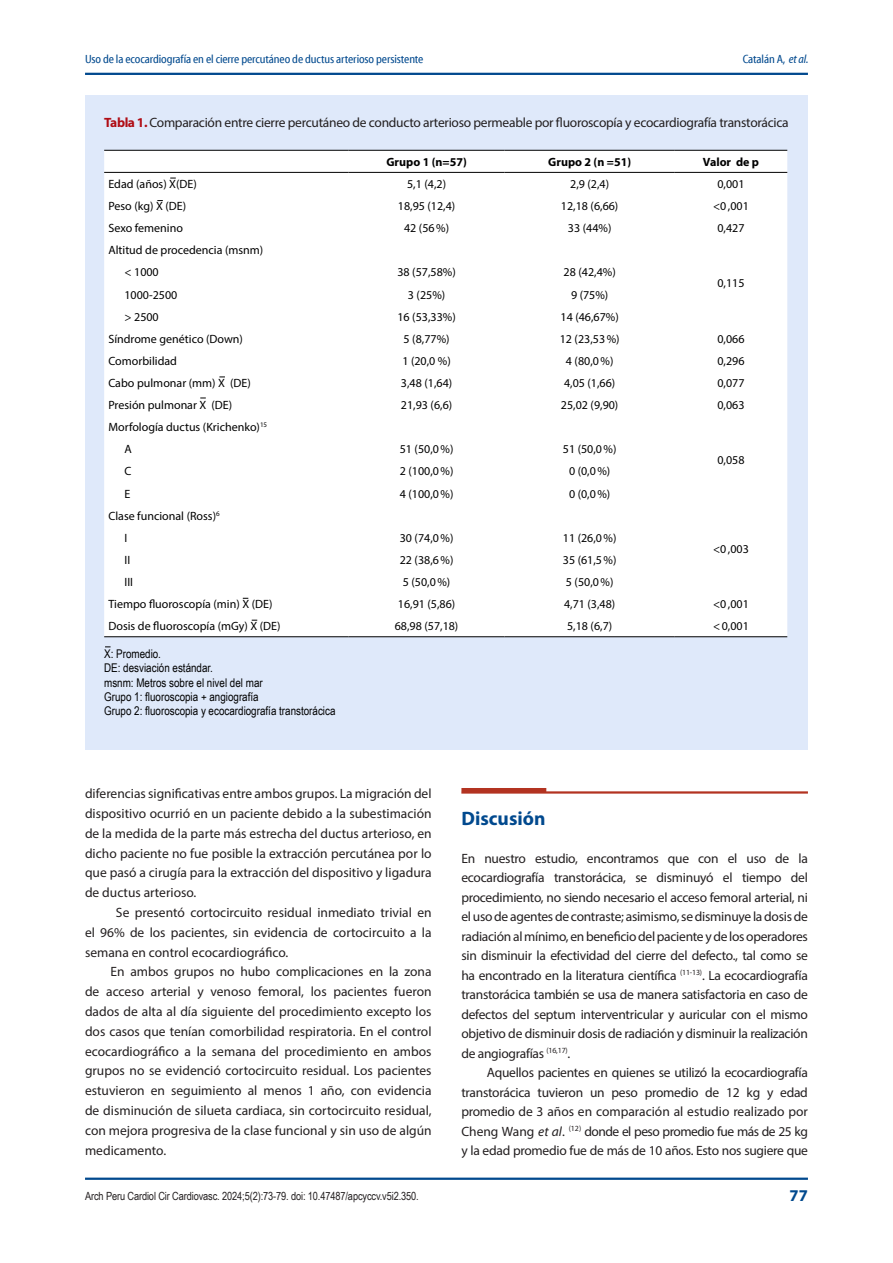
<style>
.page{position:relative;width:893px;height:1263px;background:#fff}
.page>*{position:absolute;margin:0;border:0;box-sizing:border-box;transform-origin:0 0}
.SUBTITULO{font:700 19.5px "Myriad Pro";color:#01498e}
.t1{font:700 16.5px "Myriad Pro";color:#01498e}
.TEXTO_GENERAL{font:13.5px/19.8px "Myriad Pro";color:#231f20;text-align:justify}
._1_ER_PARRAFO_TEXTO{font:13.5px/19.5px "Myriad Pro";letter-spacing:-.02em;color:#231f20;text-align:justify}
.TEXTO_DE_FIGURA{font:13.5px "Myriad Pro";letter-spacing:-.02em;color:#231f20}
.t2{font:12px "Myriad Pro";color:#000}
.t3{font:12px "Arial Narrow";color:#000}
.t4{font:12px "Myriad Cn Web";letter-spacing:-.01em;color:#01498e}
.t5{font:700 12px "Myriad Pro";color:#000}
.t6{font:11.25px "Arial Narrow";letter-spacing:-.01em;color:#231f20}
.s1{font-family:"Myriad Cn It Web"}
.s2{font-weight:700;color:#b00d15}
.s3{font-style:italic}
</style>
<div class="page">
<hr style="left:85px;top:73px;width:723px;height:2px;background:#01498e">
<hr style="left:85px;top:1177px;width:723px;height:3px;background:#01498e">
<div style="left:85px;top:96px;width:723px;height:654px;background:#dfe9fa"></div>
<div style="left:104px;top:151px;width:683px;height:485px;background:#fff"></div>
<hr style="left:104px;top:150px;width:245px;height:1px;background:#000">
<hr style="left:349px;top:150px;width:156px;height:1px;background:#000">
<hr style="left:505px;top:150px;width:170px;height:1px;background:#000">
<hr style="left:675px;top:150px;width:112px;height:1px;background:#000">
<hr style="left:104px;top:172px;width:245px;height:1px;background:#000">
<hr style="left:349px;top:172px;width:156px;height:1px;background:#000">
<hr style="left:505px;top:172px;width:170px;height:1px;background:#000">
<hr style="left:675px;top:172px;width:112px;height:1px;background:#000">
<hr style="left:104px;top:636px;width:245px;height:1px;background:#000">
<hr style="left:349px;top:636px;width:156px;height:1px;background:#000">
<hr style="left:505px;top:636px;width:170px;height:1px;background:#000">
<hr style="left:675px;top:636px;width:112px;height:1px;background:#000">
<svg style="left:461px;top:788px;width:347px;height:6px"></svg>
<p class="t4" style="left:85px;top:53px;width:340px">Uso de la ecocardiografía en el cierre percutáneo de ductus arterioso persistente</p>
<p class="t4" style="left:743px;top:53px;width:67px">Catalán A, <span class="s1">et al.</span></p>
<p class="TEXTO_DE_FIGURA" style="left:104px;top:114px;width:686px"><span class="s2">Tabla 1.</span> Comparación entre cierre percutáneo de conducto arterioso permeable por fluoroscopía y ecocardiografía transtorácica</p>
<p class="t5" style="left:386px;top:154px;width:82px">Grupo 1 (n=57)</p>
<p class="t5" style="left:548px;top:154px;width:84px">Grupo 2 (n =51)</p>
<p class="t5" style="left:703px;top:154px;width:58px">Valor de p</p>
<p class="t2" style="left:108px;top:176px;width:90px">Edad (años) X(DE)</p>
<p class="t2" style="left:407px;top:176px;width:40px">5,1 (4,2)</p>
<p class="t2" style="left:570px;top:176px;width:40px">2,9 (2,4)</p>
<p class="t2" style="left:717px;top:176px;width:29px">0,001</p>
<p class="t2" style="left:108px;top:199px;width:79px">Peso (kg) X (DE)</p>
<p class="t2" style="left:398px;top:199px;width:59px">18,95 (12,4)</p>
<p class="t2" style="left:561px;top:199px;width:59px">12,18 (6,66)</p>
<p class="t2" style="left:713px;top:199px;width:37px">&lt;0,001</p>
<p class="t2" style="left:108px;top:221px;width:76px">Sexo femenino</p>
<p class="t2" style="left:404px;top:221px;width:46px">42 (56%)</p>
<p class="t2" style="left:568px;top:221px;width:45px">33 (44%)</p>
<p class="t2" style="left:717px;top:221px;width:29px">0,427</p>
<p class="t2" style="left:108px;top:243px;width:156px">Altitud de procedencia (msnm)</p>
<p class="t2" style="left:717px;top:276px;width:29px">0,115</p>
<p class="t2" style="left:124px;top:265px;width:36px">&lt; 1000</p>
<p class="t2" style="left:397px;top:265px;width:60px">38 (57,58%)</p>
<p class="t2" style="left:564px;top:265px;width:54px">28 (42,4%)</p>
<p class="t2" style="left:124px;top:287px;width:54px">1000-2500</p>
<p class="t2" style="left:408px;top:287px;width:39px">3 (25%)</p>
<p class="t2" style="left:571px;top:287px;width:39px">9 (75%)</p>
<p class="t2" style="left:124px;top:309px;width:36px">&gt; 2500</p>
<p class="t2" style="left:397px;top:309px;width:60px">16 (53,33%)</p>
<p class="t2" style="left:560px;top:309px;width:60px">14 (46,67%)</p>
<p class="t2" style="left:108px;top:331px;width:136px">Síndrome genético (Down)</p>
<p class="t2" style="left:404px;top:331px;width:47px">5 (8,77%)</p>
<p class="t2" style="left:560px;top:331px;width:61px">12 (23,53%)</p>
<p class="t2" style="left:717px;top:331px;width:29px">0,066</p>
<p class="t2" style="left:108px;top:353px;width:70px">Comorbilidad</p>
<p class="t2" style="left:402px;top:353px;width:50px">1 (20,0 %)</p>
<p class="t2" style="left:566px;top:353px;width:49px">4 (80,0%)</p>
<p class="t2" style="left:717px;top:353px;width:29px">0,296</p>
<p class="t2" style="left:108px;top:375px;width:144px">Cabo pulmonar (mm) X (DE)</p>
<p class="t2" style="left:401px;top:375px;width:53px">3,48 (1,64)</p>
<p class="t2" style="left:564px;top:375px;width:53px">4,05 (1,66)</p>
<p class="t2" style="left:717px;top:375px;width:29px">0,077</p>
<p class="t2" style="left:108px;top:398px;width:125px">Presión pulmonar X (DE)</p>
<p class="t2" style="left:401px;top:398px;width:53px">21,93 (6,6)</p>
<p class="t2" style="left:561px;top:398px;width:59px">25,02 (9,90)</p>
<p class="t2" style="left:717px;top:398px;width:29px">0,063</p>
<p class="t2" style="left:108px;top:420px;width:160px">Morfología ductus (Krichenko)<sup>15</sup></p>
<p class="t2" style="left:717px;top:453px;width:29px">0,058</p>
<p class="t2" style="left:124px;top:442px;width:9px">A</p>
<p class="t2" style="left:400px;top:442px;width:55px">51 (50,0%)</p>
<p class="t2" style="left:563px;top:442px;width:55px">51 (50,0%)</p>
<p class="t2" style="left:124px;top:464px;width:8px">C</p>
<p class="t2" style="left:400px;top:464px;width:55px">2 (100,0%)</p>
<p class="t2" style="left:569px;top:464px;width:43px">0 (0,0%)</p>
<p class="t2" style="left:124px;top:486px;width:7px">E</p>
<p class="t2" style="left:400px;top:486px;width:55px">4 (100,0%)</p>
<p class="t2" style="left:569px;top:486px;width:43px">0 (0,0%)</p>
<p class="t2" style="left:108px;top:508px;width:113px">Clase funcional (Ross)<sup>6</sup></p>
<p class="t2" style="left:124px;top:530px;width:4px">I</p>
<p class="t2" style="left:400px;top:530px;width:55px">30 (74,0%)</p>
<p class="t2" style="left:563px;top:530px;width:55px">11 (26,0%)</p>
<p class="t2" style="left:124px;top:552px;width:7px">II</p>
<p class="t2" style="left:400px;top:552px;width:55px">22 (38,6%)</p>
<p class="t2" style="left:563px;top:552px;width:55px">35 (61,5%)</p>
<p class="t2" style="left:124px;top:574px;width:10px">III</p>
<p class="t2" style="left:403px;top:574px;width:49px">5 (50,0%)</p>
<p class="t2" style="left:566px;top:574px;width:49px">5 (50,0%)</p>
<p class="t2" style="left:108px;top:597px;width:166px">Tiempo fluoroscopía (min) X (DE)</p>
<p class="t2" style="left:398px;top:597px;width:59px">16,91 (5,86)</p>
<p class="t2" style="left:564px;top:597px;width:53px">4,71 (3,48)</p>
<p class="t2" style="left:713px;top:597px;width:37px">&lt;0,001</p>
<p class="t2" style="left:108px;top:619px;width:174px">Dosis de fluoroscopía (mGy) X (DE)</p>
<p class="t2" style="left:395px;top:619px;width:65px">68,98 (57,18)</p>
<p class="t2" style="left:567px;top:619px;width:47px">5,18 (6,7)</p>
<p class="t2" style="left:713px;top:619px;width:37px">&lt;0,001</p>
<p class="t2" style="left:713px;top:541px;width:37px">&lt;0,003</p>
<p class="t3" style="left:104px;top:645px;width:58px">X: Promedio.</p>
<p class="t3" style="left:104px;top:659px;width:110px">DE: desviación estándar.</p>
<p class="t3" style="left:104px;top:674px;width:160px">msnm: Metros sobre el nivel del mar</p>
<p class="t3" style="left:104px;top:688px;width:156px">Grupo 1: fluoroscopia + angiografía</p>
<p class="t3" style="left:104px;top:702px;width:233px">Grupo 2: fluoroscopia y ecocardiografía transtorácica</p>
<p class="TEXTO_GENERAL" style="left:85px;top:783px;width:348px">diferencias significativas entre ambos grupos. La migración del dispositivo ocurrió en un paciente debido a la subestimación de la medida de la parte más estrecha del ductus arterioso, en dicho paciente no fue posible la extracción percutánea por lo que pasó a cirugía para la extracción del dispositivo y ligadura de ductus arterioso.</p>
<p class="TEXTO_GENERAL" style="left:85px;top:902px;width:348px;text-indent:31px">Se presentó cortocircuito residual inmediato trivial en el 96% de los pacientes, sin evidencia de cortocircuito a la semana en control ecocardiográfico.</p>
<p class="TEXTO_GENERAL" style="left:85px;top:962px;width:348px;text-indent:26px">En ambos grupos no hubo complicaciones en la zona de acceso arterial y venoso femoral, los pacientes fueron dados de alta al día siguiente del procedimiento excepto los dos casos que tenían comorbilidad respiratoria. En el control ecocardiográfico a la semana del procedimiento en ambos grupos no se evidenció cortocircuito residual. Los pacientes estuvieron en seguimiento al menos 1 año, con evidencia de disminución de silueta cardiaca, sin cortocircuito residual, con mejora progresiva de la clase funcional y sin uso de algún medicamento.</p>
<p class="SUBTITULO" style="left:461px;top:806px;width:86px">Discusión</p>
<p class="_1_ER_PARRAFO_TEXTO" style="left:461px;top:848px;width:348px">En nuestro estudio, encontramos que con el uso de la ecocardiografía transtorácica, se disminuyó el tiempo del procedimiento, no siendo necesario el acceso femoral arterial, ni el uso de agentes de contraste; asimismo, se disminuye la dosis de radiación al mínimo, en beneficio del paciente y de los operadores sin disminuir la efectividad del cierre del defecto., tal como se ha encontrado en la literatura científica <sup>(11-13)</sup>. La ecocardiografía transtorácica también se usa de manera satisfactoria en caso de defectos del septum interventricular y auricular con el mismo objetivo de disminuir dosis de radiación y disminuir la realización de angiografías <sup>(16,17)</sup>.</p>
<p class="TEXTO_GENERAL" style="left:461px;top:1063px;width:348px;text-indent:26px">Aquellos pacientes en quienes se utilizó la ecocardiografía transtorácica tuvieron un peso promedio de 12 kg y edad promedio de 3 años en comparación al estudio realizado por Cheng Wang <span class="s3">et al</span>. <sup>(12)</sup> donde el peso promedio fue más de 25 kg y la edad promedio fue de más de 10 años. Esto nos sugiere que</p>
<p class="t6" style="left:85px;top:1188px;width:335px">Arch Peru Cardiol Cir Cardiovasc. 2024;5(2):73-79. doi: 10.47487/apcyccv.v5i2.350.</p>
<p class="t1" style="left:790px;top:1184px;width:20px">77</p>
</div>
